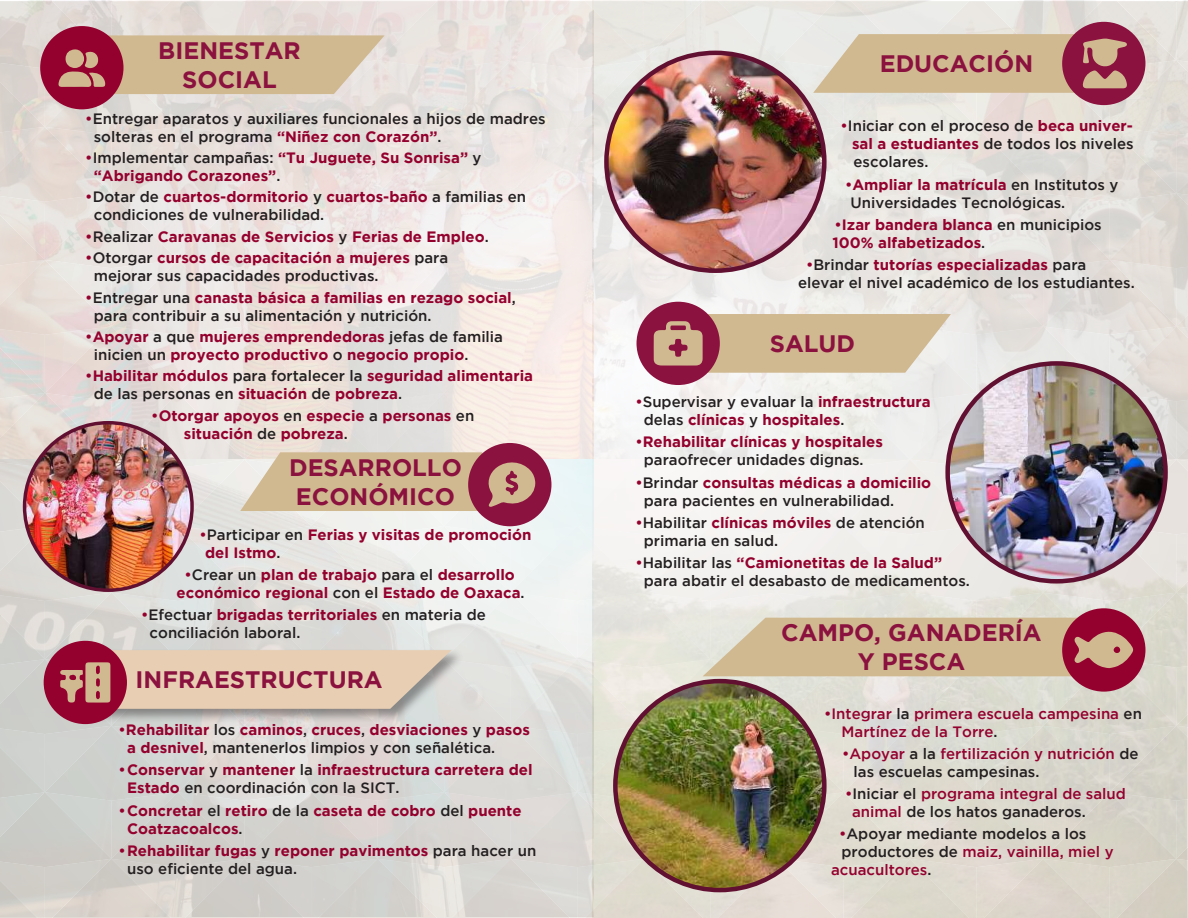
<style>
.page{position:relative;width:1188px;height:918px;background:#fff}
.page>*{position:absolute;margin:0;border:0;box-sizing:border-box;transform-origin:0 0}
.t1{font:700 23.85px/28.5px "Gotham";color:#8b113e;text-align:center}
.t2{font:700 15px/18px "Gotham";color:#94012e}
.t3{font:500 15px/18px "Gotham";color:#231f20}
.t4{font:500 15px/18px "Gotham";color:#94012e}
.s1{color:#94012e}
.s2{font-weight:700;color:#94012e}
.s3{font-weight:500}
.s4{font-weight:500;color:#231f20}
.s5{color:#231f20}
</style>
<div class="page">
<img style="left:0;top:1px;width:1188px;height:917px">
<h1 class="t1" style="left:158px;top:36px;width:144px">BIENESTAR<br>SOCIAL</h1>
<p class="t3" style="left:94px;top:109px;width:453px;text-indent:-9px"><span class="s1">•</span>Entregar aparatos y auxiliares funcionales a hijos de madres solteras en el programa <span class="s2">“Niñez con Corazón”</span>.</p>
<p class="t2" style="left:94px;top:148px;width:389px;text-indent:-9px"><span class="s3">•</span><span class="s4">Implementar campañas:</span> “Tu Juguete, Su Sonrisa” <span class="s4">y </span>“Abrigando Corazones”<span class="s4">.</span></p>
<p class="t3" style="left:94px;top:188px;width:434px;text-indent:-9px"><span class="s1">•</span>Dotar de <span class="s2">cuartos-dormitorio</span> y <span class="s2">cuartos-baño</span> a familias en condiciones de vulnerabilidad.</p>
<p class="t2" style="left:85px;top:227px;width:405px"><span class="s3">•</span><span class="s4">Realizar</span> Caravanas de Servicios <span class="s4">y</span> Ferias de Empleo<span class="s4">.</span></p>
<p class="t3" style="left:94px;top:248px;width:356px;text-indent:-9px"><span class="s1">•</span>Otorgar <span class="s2">cursos de capacitación a mujeres</span> para mejorar sus capacidades productivas.</p>
<p class="t3" style="left:94px;top:288px;width:424px;text-indent:-9px"><span class="s1">•</span>Entregar una <span class="s2">canasta básica a familias en rezago social</span>, para contribuir a su alimentación y nutrición.</p>
<p class="t2" style="left:94px;top:327px;width:411px;text-indent:-9px"><span class="s3">•</span>Apoyar <span class="s4">a que</span> mujeres emprendedoras <span class="s4">jefas de familia inicien un</span> proyecto productivo <span class="s4">o</span> negocio propio<span class="s4">.</span></p>
<p class="t2" style="left:94px;top:367px;width:441px;text-indent:-9px"><span class="s3">•</span>Habilitar módulos <span class="s4">para fortalecer la</span> seguridad alimentaria <span class="s4">de las personas en</span> situación <span class="s4">de</span> pobreza<span class="s4">.</span></p>
<p class="t2" style="left:184px;top:406px;width:292px;text-indent:-33px"><span class="s3">•</span>Otorgar apoyos <span class="s4">en</span> especie <span class="s4">a</span> personas <span class="s4">en </span>situación <span class="s4">de</span> pobreza<span class="s4">.</span></p>
<h1 class="t1" style="left:289px;top:453px;width:174px;text-align:left">DESARROLLO<br>ECONÓMICO</h1>
<p class="t2" style="left:205px;top:525px;width:328px;text-indent:-6px"><span class="s3">•</span><span class="s4">Participar en</span> Ferias y visitas de promoción del Istmo<span class="s4">.</span></p>
<p class="t2" style="left:177px;top:565px;width:350px;text-align:center"><span class="s3">•</span><span class="s4">Crear un</span> plan de trabajo <span class="s4">para el</span> desarrollo económico regional <span class="s4">con el</span> Estado de Oaxaca<span class="s4">.</span></p>
<p class="t3" style="left:150px;top:606px;width:338px;text-indent:-9px"><span class="s1">•</span>Efectuar <span class="s2">brigadas territoriales</span> en materia de conciliación laboral.</p>
<h1 class="t1" style="left:136px;top:665px;width:249px">INFRAESTRUCTURA</h1>
<p class="t2" style="left:127px;top:720px;width:404px;text-indent:-9px"><span class="s3">•</span>Rehabilitar <span class="s4">los</span> caminos<span class="s4">,</span> cruces<span class="s4">,</span> desviaciones <span class="s4">y</span> pasos a desnivel<span class="s4">, mantenerlos limpios y con señalética.</span></p>
<p class="t2" style="left:127px;top:761px;width:407px;text-indent:-9px"><span class="s3">•</span>Conservar <span class="s4">y</span> mantener <span class="s4">la</span> infraestructura carretera del<br>Estado <span class="s4">en coordinación con la SICT.</span></p>
<p class="t2" style="left:127px;top:801px;width:396px;text-indent:-9px"><span class="s3">•</span>Concretar <span class="s4">el</span> retiro <span class="s4">de la</span> caseta de cobro <span class="s4">del</span> puente<br>Coatzacoalcos<span class="s4">.</span></p>
<p class="t2" style="left:127px;top:841px;width:411px;text-indent:-9px"><span class="s3">•</span>Rehabilitar fugas <span class="s4">y</span> reponer pavimentos <span class="s4">para hacer un uso eficiente del agua.</span></p>
<h1 class="t1" style="left:880px;top:49px;width:155px">EDUCACIÓN</h1>
<p class="t3" style="left:852px;top:117px;width:283px;text-align:justify;text-indent:-12px"><span class="s1">•</span>Iniciar con el proceso de <span class="s2">beca univer&shy;sal a estudiantes</span> de todos los niveles escolares.</p>
<p class="t3" style="left:851px;top:175px;width:269px;text-indent:-6px"><span class="s1">•</span><span class="s2">Ampliar la matrícula</span> en Institutos y<br>Universidades Tecnológicas.</p>
<p class="t2" style="left:833px;top:215px;width:271px"><span class="s3">•</span>Izar bandera blanca <span class="s4">en municipios<br></span>100% alfabetizados<span class="s4">.</span></p>
<p class="t3" style="left:798px;top:255px;width:338px;text-indent:8px"><span class="s1">•</span>Brindar <span class="s2">tutorías especializadas</span> para elevar el nivel académico de los estudiantes.</p>
<h1 class="t1" style="left:770px;top:329px;width:87px">SALUD</h1>
<p class="t2" style="left:644px;top:393px;width:288px;text-indent:-9px"><span class="s3">•</span><span class="s4">Supervisar y evaluar la</span> infraestructura <span class="s4">delas</span> clínicas <span class="s4">y</span> hospitales<span class="s4">.</span></p>
<p class="t2" style="left:644px;top:433px;width:241px;text-indent:-9px"><span class="s3">•</span>Rehabilitar clínicas y hospitales <span class="s4">paraofrecer unidades dignas.</span></p>
<p class="t3" style="left:644px;top:473px;width:289px;text-indent:-9px"><span class="s1">•</span>Brindar <span class="s2">consultas médicas a domicilio </span>para pacientes en vulnerabilidad.</p>
<p class="t3" style="left:644px;top:513px;width:283px;text-indent:-9px"><span class="s1">•</span>Habilitar <span class="s2">clínicas móviles</span> de atención primaria en salud.</p>
<p class="t3" style="left:644px;top:554px;width:328px;text-indent:-9px"><span class="s1">•</span>Habilitar las <span class="s2">“Camionetitas de la Salud” </span>para abatir el desabasto de medicamentos.</p>
<h1 class="t1" style="left:781px;top:618px;width:262px">CAMPO, GANADERÍA<br>Y PESCA</h1>
<p class="t4" style="left:842px;top:704px;width:302px;text-indent:-18px">•Integrar <span class="s5">la</span> primera escuela campesina <span class="s5">en<br></span>Martínez de la Torre<span class="s5">.</span></p>
<p class="t4" style="left:854px;top:744px;width:286px;text-indent:-12px">•Apoyar <span class="s5">a la</span> fertilización y nutrición <span class="s5">de las escuelas campesinas.</span></p>
<p class="t4" style="left:852px;top:785px;width:275px;text-indent:-7px">•<span class="s5">Iniciar el</span> programa integral de salud animal <span class="s5">de los hatos ganaderos.</span></p>
<p class="t3" style="left:839px;top:825px;width:249px"><span class="s1">•</span>Apoyar mediante modelos a los</p>
<p class="t4" style="left:842px;top:843px;width:274px"><span class="s5">productores de</span> maiz, vainilla, miel y</p>
<p class="t4" style="left:831px;top:861px;width:102px">acuacultores<span class="s5">.</span></p>
</div>
